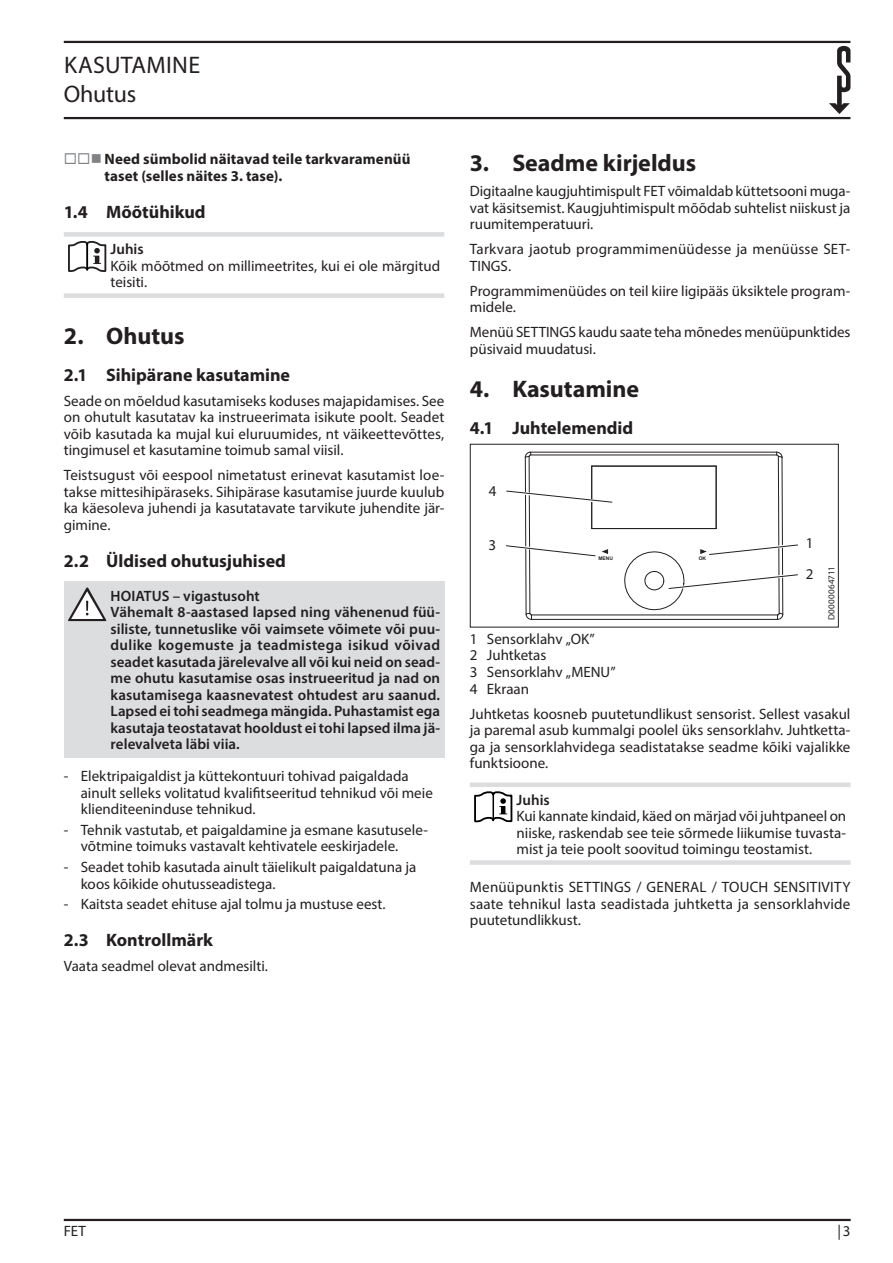
<style>
.page{position:relative;width:893px;height:1263px;background:#fff}
.page>*{position:absolute;margin:0;border:0;box-sizing:border-box;transform-origin:0 0}
.t1{font:700 24px "Myriad Pro";color:#231f20}
.t2{font:24px/28.8px "Myriad Pro";letter-spacing:.005em;color:#231f20}
.t3{font:700 18px "Myriad Pro";color:#231f20}
.t4{font:15px/16.5px "Myriad Pro";color:#231f20}
.t5{font:600 15px/16.5px "Myriad Pro";letter-spacing:.005em;color:#231f20}
.t6{font:700 15px/16.5px "Myriad Pro";letter-spacing:.005em;color:#231f20}
.t7{font:9px "Myriad Pro";letter-spacing:.03em;color:#231f20}
.t8{font:700 4.95px "Arial";color:#231f20}
.s1{color:#808285}
</style>
<div class="page">
<hr style="left:64px;top:41px;width:786px;height:2px;background:#231f20">
<hr style="left:64px;top:117px;width:786px;height:2px;background:#231f20">
<hr style="left:64px;top:1219px;width:787px;height:2px;background:#231f20">
<svg style="left:829px;top:46px;width:21px;height:68px"></svg>
<div style="left:64px;top:232px;width:380px;height:5px;background:#dcdddf"></div>
<div style="left:64px;top:293px;width:380px;height:5px;background:#dcdddf"></div>
<svg style="left:68px;top:241px;width:38px;height:31px"></svg>
<hr style="left:86px;top:244px;width:2px;height:25px;background:#000">
<div style="left:64px;top:581px;width:380px;height:177px;background:#dcdddf"></div>
<svg style="left:68px;top:587px;width:38px;height:34px"></svg>
<hr style="left:531px;top:619px;width:246px;height:1px;background:#231f20">
<hr style="left:531px;top:452px;width:246px;height:1px;background:#231f20">
<hr style="left:531px;top:615px;width:246px;height:1px;background:#231f20">
<hr style="left:531px;top:455px;width:246px;height:1px;background:#231f20">
<hr style="left:592px;top:466px;width:124px;height:1px;background:#231f20">
<hr style="left:592px;top:528px;width:124px;height:1px;background:#231f20">
<div style="left:470px;top:444px;width:369px;height:183px;border:1px solid #231f20"></div>
<svg style="left:505px;top:452px;width:108px;height:168px"></svg>
<svg style="left:623px;top:452px;width:175px;height:168px"></svg>
<div style="left:470px;top:782px;width:380px;height:5px;background:#dcdddf"></div>
<div style="left:470px;top:860px;width:380px;height:5px;background:#dcdddf"></div>
<svg style="left:474px;top:791px;width:38px;height:31px"></svg>
<h1 class="t2" style="left:64px;top:50px;width:135px">Kasutamine<br>Ohutus</h1>
<p class="t6" style="left:105px;top:151px;width:307px;text-indent:-14px"><span class="s1">◻■</span> Need sümbolid näitavad teile tarkvaramenüü taset (selles näites 3. tase).</p>
<p class="t3" style="left:64px;top:200px;width:143px">1.4 Mõõtühikud</p>
<p class="t5" style="left:111px;top:240px;width:35px">Juhis</p>
<p class="t4" style="left:111px;top:257px;width:331px">Kõik mõõtmed on millimeetrites, kui ei ole märgitud teisiti.</p>
<h1 class="t1" style="left:64px;top:320px;width:122px">2. Ohutus</h1>
<p class="t3" style="left:64px;top:363px;width:228px">2.1 Sihipärane kasutamine</p>
<p class="t4" style="left:64px;top:392px;width:382px;text-align:justify">Seade on mõeldud kasutamiseks koduses majapidamises. See on ohutult kasutatav ka instrueerimata isikute poolt. Seadet võib kasutada ka mujal kui eluruumides, nt väikeettevõttes, tingimusel et kasutamine toimub samal viisil.</p>
<p class="t4" style="left:64px;top:467px;width:382px;text-align:justify">Teistsugust või eespool nimetatust erinevat kasutamist loe&shy;takse mittesihipäraseks. Sihipärase kasutamise juurde kuulub ka käesoleva juhendi ja kasutatavate tarvikute juhendite jär&shy;gimine.</p>
<p class="t3" style="left:64px;top:549px;width:224px">2.2 Üldised ohutusjuhised</p>
<p class="t5" style="left:111px;top:587px;width:331px">HOIATUS – vigastusoht<br>Vähemalt 8-aastased lapsed ning vähenenud füü&shy;siliste, tunnetuslike või vaimsete võimete või puu&shy;dulike kogemuste ja teadmistega isikud võivad seadet kasutada järelevalve all või kui neid on sead&shy;me ohutu kasutamise osas instrueeritud ja nad on kasutamisega kaasnevatest ohtudest aru saanud.<br>Lapsed ei tohi seadmega mängida. Puhastamist ega kasutaja teostatavat hooldust ei tohi lapsed ilma jä&shy;relevalveta läbi viia.</p>
<p class="t4" style="left:81px;top:767px;width:354px;text-indent:-17px">- Elektripaigaldist ja küttekontuuri tohivad paigaldada ainult selleks volitatud kvalifitseeritud tehnikud või meie klienditeeninduse tehnikud.</p>
<p class="t4" style="left:81px;top:821px;width:349px;text-indent:-17px">- Tehnik vastutab, et paigaldamine ja esmane kasutusele&shy;võtmine toimuks vastavalt kehtivatele eeskirjadele.</p>
<p class="t4" style="left:81px;top:858px;width:337px;text-indent:-17px">- Seadet tohib kasutada ainult täielikult paigaldatuna ja koos kõikide ohutusseadistega.</p>
<p class="t4" style="left:64px;top:896px;width:323px">- Kaitsta seadet ehituse ajal tolmu ja mustuse eest.</p>
<p class="t3" style="left:64px;top:928px;width:151px">2.3 Kontrollmärk</p>
<p class="t4" style="left:64px;top:957px;width:206px">Vaata seadmel olevat andmesilti.</p>
<h1 class="t1" style="left:470px;top:147px;width:228px">3. Seadme kirjeldus</h1>
<p class="t4" style="left:470px;top:183px;width:382px;text-align:justify">Digitaalne kaugjuhtimispult FET võimaldab küttetsooni muga&shy;vat käsitsemist. Kaugjuhtimispult mõõdab suhtelist niiskust ja ruumitemperatuuri.</p>
<p class="t4" style="left:470px;top:241px;width:382px">Tarkvara jaotub programmimenüüdesse ja menüüsse SET-<br>TINGS.</p>
<p class="t4" style="left:470px;top:282px;width:382px">Programmimenüüdes on teil kiire ligipääs üksiktele program&shy;midele.</p>
<p class="t4" style="left:470px;top:324px;width:382px">Menüü SETTINGS kaudu saate teha mõnedes menüüpunktides püsivaid muudatusi.</p>
<h1 class="t1" style="left:470px;top:373px;width:171px">4. Kasutamine</h1>
<p class="t3" style="left:470px;top:416px;width:165px">4.1 Juhtelemendid</p>
<p class="t4" style="left:489px;top:482px;width:9px">4</p>
<p class="t4" style="left:488px;top:537px;width:9px">3</p>
<p class="t8" style="left:598px;top:555px;width:16px">MENU</p>
<p class="t8" style="left:699px;top:555px;width:9px">OK</p>
<p class="t4" style="left:806px;top:528px;width:9px;line-height:30.6px">1<br>2</p>
<p class="t7" style="left:826px;top:620px;width:55px;rotate:-90deg">D0000064711</p>
<p class="t4" style="left:470px;top:630px;width:147px">1 Sensorklahv „OK”<br>2 Juhtketas<br>3 Sensorklahv „MENU”<br>4 Ekraan</p>
<p class="t4" style="left:470px;top:705px;width:382px;text-align:justify">Juhtketas koosneb puutetundlikust sensorist. Sellest vasakul ja paremal asub kummalgi poolel üks sensorklahv. Juhtketta&shy;ga ja sensorklahvidega seadistatakse seadme kõiki vajalikke funktsioone.</p>
<p class="t5" style="left:517px;top:791px;width:35px">Juhis</p>
<p class="t4" style="left:517px;top:807px;width:331px;text-align:justify">Kui kannate kindaid, käed on märjad või juhtpaneel on niiske, raskendab see teie sõrmede liikumise tuvasta&shy;mist ja teie poolt soovitud toimingu teostamist.</p>
<p class="t4" style="left:470px;top:879px;width:382px;text-align:justify">Menüüpunktis SETTINGS / GENERAL / TOUCH SENSITIVITY saate tehnikul lasta seadistada juhtketta ja sensorklahvide puutetundlikkust.</p>
<p class="t4" style="left:64px;top:1222px;width:24px">FET</p>
<p class="t4" style="left:837px;top:1222px;width:15px">|3</p>
</div>
